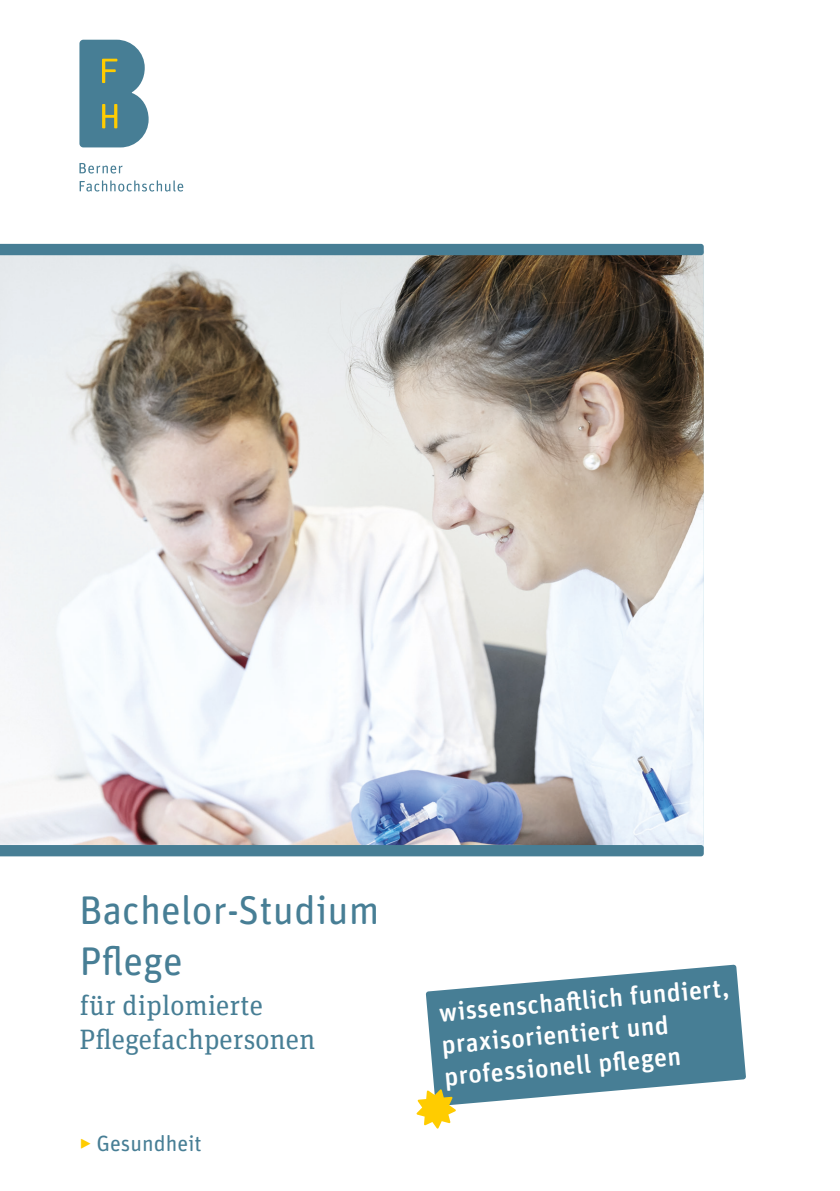
<style>
.page{position:relative;width:840px;height:1191px;background:#fff}
.page>*{position:absolute;margin:0;border:0;box-sizing:border-box;transform-origin:0 0}
.Haupttitel{font:40px/51px "Unit Rounded Pro";color:#477e95}
.Leadtext{font:28px/34px "Unit Slab Pro";color:#477e95}
.Störer{font:500 26px/32px "Unit Rounded Pro";color:#fff}
.t1{font:22px "Unit Rounded Pro";color:#477e95}
.s1{color:#fc0}
</style>
<div class="page">
<svg style="left:79px;top:40px;width:69px;height:107px;background:#618e99"></svg>
<svg style="left:79px;top:163px;width:43px;height:10px"></svg>
<svg style="left:80px;top:180px;width:103px;height:11px"></svg>
<img style="left:0;top:255px;width:703px;height:590px">
<div style="left:0;top:244px;width:703px;height:11px;background:#477e95"></div>
<div style="left:0;top:845px;width:703px;height:11px;background:#477e95"></div>
<svg style="left:425px;top:964px;width:320px;height:141px;fill:#477e95"></svg>
<svg style="left:416px;top:1089px;width:39px;height:39px"></svg>
<p class="Haupttitel" style="left:79px;top:883px;width:301px">Bachelor-Studium<br>Pflege</p>
<p class="Leadtext" style="left:79px;top:987px;width:237px">für diplomierte<br>Pflegefachpersonen</p>
<p class="t1" style="left:79px;top:1128px;width:124px"><span class="s1">‣</span> Gesundheit</p>
<p class="Störer" style="left:437px;top:995px;width:292px;rotate:-5deg">wissenschaft lich fundiert, praxisorientiert und professionell pfl egen</p>
</div>
